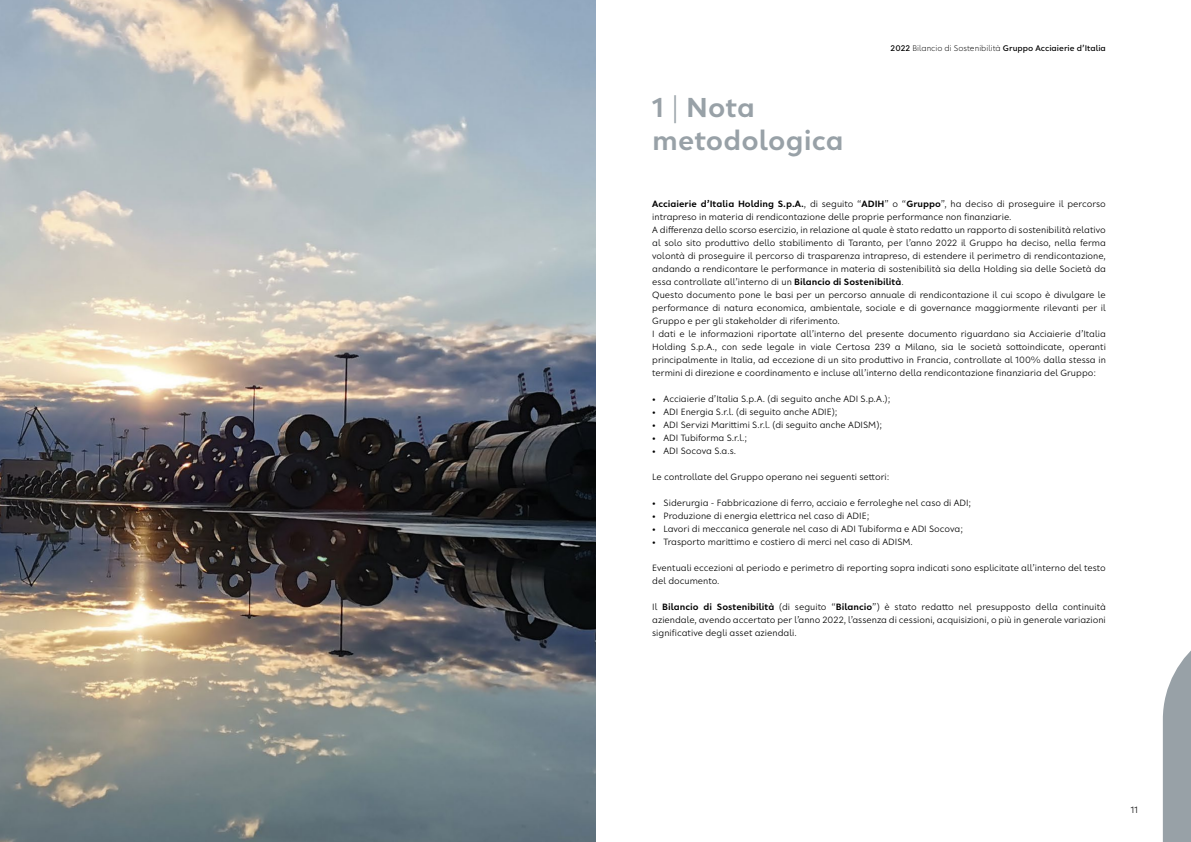
<style>
.page{position:relative;width:1191px;height:842px;background:#fff}
.page>*{position:absolute;margin:0;border:0;box-sizing:border-box;transform-origin:0 0}
.t1{font:600 30px/33px "Larryline";color:#98a1a7}
.t2{font:10px/13px "Larryline";color:#000}
.t3{font:500 9px "Larryline";color:#000}
.s1{font-weight:400}
.s2{font-weight:300}
.s3{font-weight:600}
</style>
<div class="page">
<svg style="left:1162px;top:650px;width:29px;height:192px;background:#a6aeb3"></svg>
<img style="left:0;top:0;width:595px;height:842px">
<h1 class="t1" style="left:652px;top:91px;width:193px">1 <span class="s1">|</span> Nota metodologica</h1>
<p class="t3" style="left:890px;top:43px;width:217px">2022 <span class="s2">Bilancio di Sostenibilità</span> Gruppo Acciaierie d’Italia</p>
<p class="t2" style="left:652px;top:197px;width:455px"><span class="s3">Acciaierie d’Italia Holding S.p.A.</span>, di seguito “<span class="s3">ADIH</span>” o “<span class="s3">Gruppo</span>”, ha deciso di proseguire il percorso intrapreso in materia di rendicontazione delle proprie performance non finanziarie.<br>A differenza dello scorso esercizio, in relazione al quale è stato redatto un rapporto di sostenibilità relativo al solo sito produttivo dello stabilimento di Taranto, per l’anno 2022 il Gruppo ha deciso, nella ferma volontà di proseguire il percorso di trasparenza intrapreso, di estendere il perimetro di rendicontazione, andando a rendicontare le performance in materia di sostenibilità sia della Holding sia delle Società da essa controllate all’interno di un <span class="s3">Bilancio di Sostenibilità</span>.<br>Questo documento pone le basi per un percorso annuale di rendicontazione il cui scopo è divulgare le performance di natura economica, ambientale, sociale e di governance maggiormente rilevanti per il Gruppo e per gli stakeholder di riferimento.<br>I dati e le informazioni riportate all’interno del presente documento riguardano sia Acciaierie d’Italia Holding S.p.A., con sede legale in viale Certosa 239 a Milano, sia le società sottoindicate, operanti principalmente in Italia, ad eccezione di un sito produttivo in Francia, controllate al 100% dalla stessa in termini di direzione e coordinamento e incluse all’interno della rendicontazione finanziaria del Gruppo:</p>
<p class="t2" style="left:652px;top:392px;width:240px">• Acciaierie d’Italia S.p.A. (di seguito anche ADI S.p.A.);</p>
<p class="t2" style="left:652px;top:405px;width:187px">• ADI Energia S.r.l. (di seguito anche ADIE);</p>
<p class="t2" style="left:652px;top:418px;width:231px">• ADI Servizi Marittimi S.r.l. (di seguito anche ADISM);</p>
<p class="t2" style="left:652px;top:431px;width:97px">• ADI Tubiforma S.r.l.;</p>
<p class="t2" style="left:652px;top:444px;width:85px">• ADI Socova S.a.s.</p>
<p class="t2" style="left:652px;top:470px;width:239px">Le controllate del Gruppo operano nei seguenti settori:</p>
<p class="t2" style="left:652px;top:496px;width:321px">• Siderurgia - Fabbricazione di ferro, acciaio e ferroleghe nel caso di ADI;</p>
<p class="t2" style="left:652px;top:509px;width:219px">• Produzione di energia elettrica nel caso di ADIE;</p>
<p class="t2" style="left:652px;top:522px;width:312px">• Lavori di meccanica generale nel caso di ADI Tubiforma e ADI Socova;</p>
<p class="t2" style="left:652px;top:535px;width:262px">• Trasporto marittimo e costiero di merci nel caso di ADISM.</p>
<p class="t2" style="left:652px;top:561px;width:455px">Eventuali eccezioni al periodo e perimetro di reporting sopra indicati sono esplicitate all’interno del testo del documento.</p>
<p class="t2" style="left:652px;top:600px;width:455px;text-align:justify">Il <span class="s3">Bilancio di Sostenibilità</span> (di seguito “<span class="s3">Bilancio</span>”) è stato redatto nel presupposto della continuità aziendale, avendo accertato per l’anno 2022, l’assenza di cessioni, acquisizioni, o più in generale variazioni significative degli asset aziendali.</p>
<p class="t2" style="left:1130px;top:804px;width:9px">11</p>
</div>
